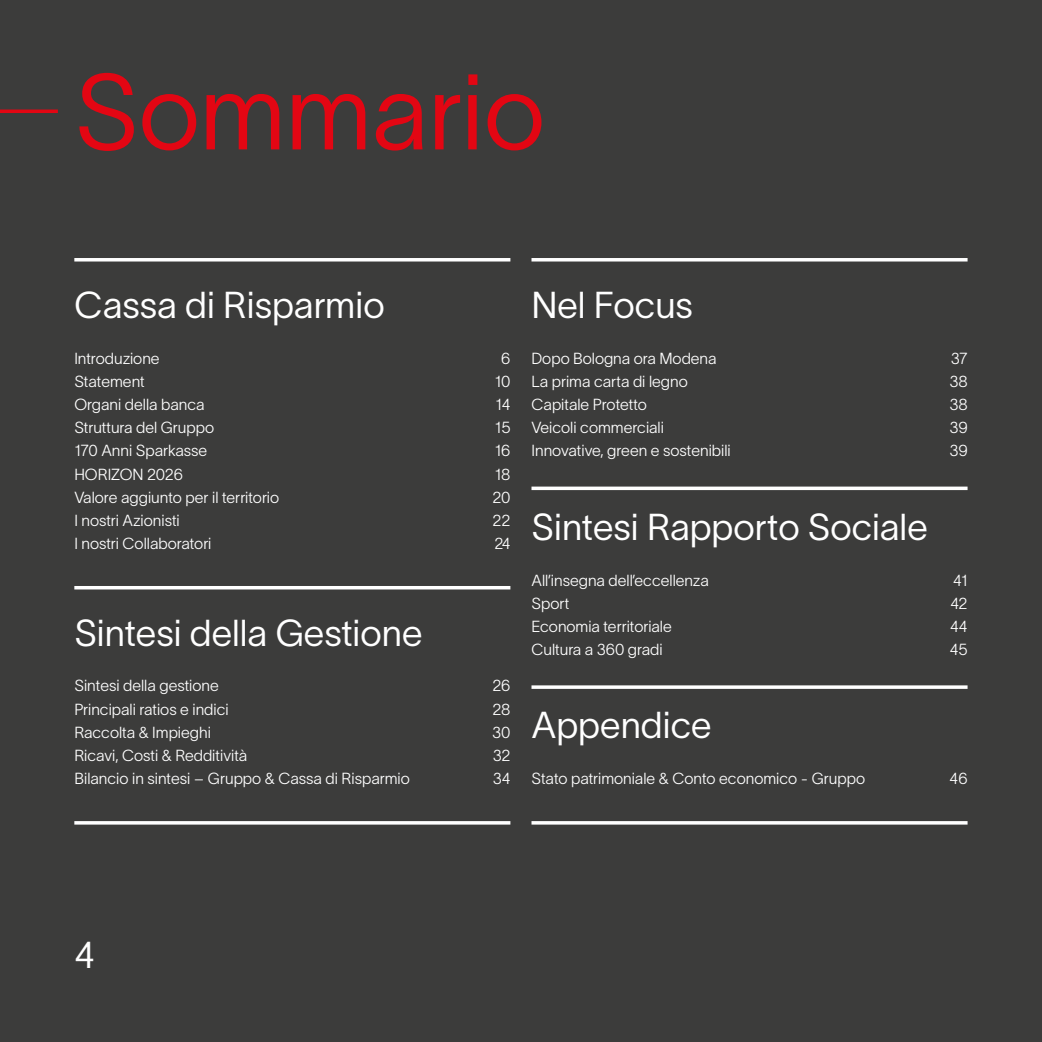
<style>
.page{position:relative;width:1042px;height:1042px;background:#3c3c3b}
.page>*{position:absolute;margin:0;border:0;box-sizing:border-box;transform-origin:0 0}
.t1{font:105px "TWK Lausanne 250";color:#e30613}
.t2{font:36.75px "TWK Lausanne 250";color:#fff}
.t3{font:15.75px "TWK Lausanne 200";color:#fff}
</style>
<div class="page">
<hr style="left:1041px;top:0;width:1px;height:1042px;background:#e30613">
<hr style="left:74px;top:258px;width:436px;height:3px;background:#fff">
<hr style="left:531px;top:258px;width:436px;height:3px;background:#fff">
<hr style="left:74px;top:586px;width:436px;height:3px;background:#fff">
<hr style="left:74px;top:821px;width:436px;height:3px;background:#fff">
<svg style="left:531px;top:486px;width:436px;height:4px;background:#e2e2e2"></svg>
<svg style="left:0;top:109px;width:58px;height:4px"></svg>
<svg style="left:531px;top:685px;width:436px;height:4px;background:#e6e6e6"></svg>
<hr style="left:531px;top:821px;width:436px;height:3px;background:#fff">
<h1 class="t1" style="left:74px;top:38px;width:472px">Sommario</h1>
<h2 class="t2" style="left:74px;top:278px;width:312px">Cassa di Risparmio</h2>
<p class="t3" style="left:74px;top:347px;width:87px">Introduzione</p>
<p class="t3" style="left:501px;top:347px;width:11px">6</p>
<p class="t3" style="left:74px;top:370px;width:72px">Statement</p>
<p class="t3" style="left:495px;top:370px;width:17px">10</p>
<p class="t3" style="left:74px;top:393px;width:132px">Organi della banca</p>
<p class="t3" style="left:495px;top:393px;width:16px">14</p>
<p class="t3" style="left:74px;top:416px;width:141px">Struttura del Gruppo</p>
<p class="t3" style="left:495px;top:416px;width:17px">15</p>
<p class="t3" style="left:74px;top:440px;width:134px">170 Anni Sparkasse</p>
<p class="t3" style="left:495px;top:440px;width:17px">16</p>
<p class="t3" style="left:74px;top:463px;width:110px">HORIZON 2026</p>
<p class="t3" style="left:495px;top:463px;width:17px">18</p>
<p class="t3" style="left:74px;top:486px;width:206px">Valore aggiunto per il territorio</p>
<p class="t3" style="left:492px;top:486px;width:20px">20</p>
<p class="t3" style="left:74px;top:509px;width:107px">I nostri Azionisti</p>
<p class="t3" style="left:492px;top:509px;width:19px">22</p>
<p class="t3" style="left:74px;top:532px;width:139px">I nostri Collaboratori</p>
<p class="t3" style="left:494px;top:532px;width:17px">24</p>
<h2 class="t2" style="left:74px;top:606px;width:350px">Sintesi della Gestione</h2>
<p class="t3" style="left:74px;top:675px;width:146px">Sintesi della gestione</p>
<p class="t3" style="left:492px;top:675px;width:20px">26</p>
<p class="t3" style="left:74px;top:698px;width:156px">Principali ratios e indici</p>
<p class="t3" style="left:492px;top:698px;width:19px">28</p>
<p class="t3" style="left:74px;top:721px;width:138px">Raccolta &amp; Impieghi</p>
<p class="t3" style="left:492px;top:721px;width:20px">30</p>
<p class="t3" style="left:74px;top:744px;width:174px">Ricavi, Costi &amp; Redditività</p>
<p class="t3" style="left:493px;top:744px;width:19px">32</p>
<p class="t3" style="left:74px;top:767px;width:337px">Bilancio in sintesi – Gruppo &amp; Cassa di Risparmio</p>
<p class="t3" style="left:493px;top:767px;width:19px">34</p>
<h2 class="t2" style="left:531px;top:278px;width:163px">Nel Focus</h2>
<p class="t3" style="left:531px;top:347px;width:187px">Dopo Bologna ora Modena</p>
<p class="t3" style="left:950px;top:347px;width:18px">37</p>
<p class="t3" style="left:531px;top:370px;width:158px">La prima carta di legno</p>
<p class="t3" style="left:949px;top:370px;width:20px">38</p>
<p class="t3" style="left:531px;top:393px;width:117px">Capitale Protetto</p>
<p class="t3" style="left:949px;top:393px;width:20px">38</p>
<p class="t3" style="left:531px;top:416px;width:134px">Veicoli commerciali</p>
<p class="t3" style="left:949px;top:416px;width:20px">39</p>
<p class="t3" style="left:531px;top:440px;width:201px">Innovative, green e sostenibili</p>
<p class="t3" style="left:949px;top:440px;width:20px">39</p>
<h2 class="t2" style="left:531px;top:500px;width:398px">Sintesi Rapporto Sociale</h2>
<p class="t3" style="left:531px;top:569px;width:179px">All’insegna dell’eccellenza</p>
<p class="t3" style="left:953px;top:569px;width:16px">41</p>
<p class="t3" style="left:531px;top:592px;width:39px">Sport</p>
<p class="t3" style="left:950px;top:592px;width:19px">42</p>
<p class="t3" style="left:531px;top:615px;width:142px">Economia territoriale</p>
<p class="t3" style="left:950px;top:615px;width:19px">44</p>
<p class="t3" style="left:531px;top:638px;width:133px">Cultura a 360 gradi</p>
<p class="t3" style="left:950px;top:638px;width:19px">45</p>
<h2 class="t2" style="left:531px;top:699px;width:182px">Appendice</h2>
<p class="t3" style="left:531px;top:767px;width:335px">Stato patrimoniale &amp; Conto economico - Gruppo</p>
<p class="t3" style="left:949px;top:767px;width:20px">46</p>
<h2 class="t2" style="left:74px;top:928px;width:22px">4</h2>
</div>
